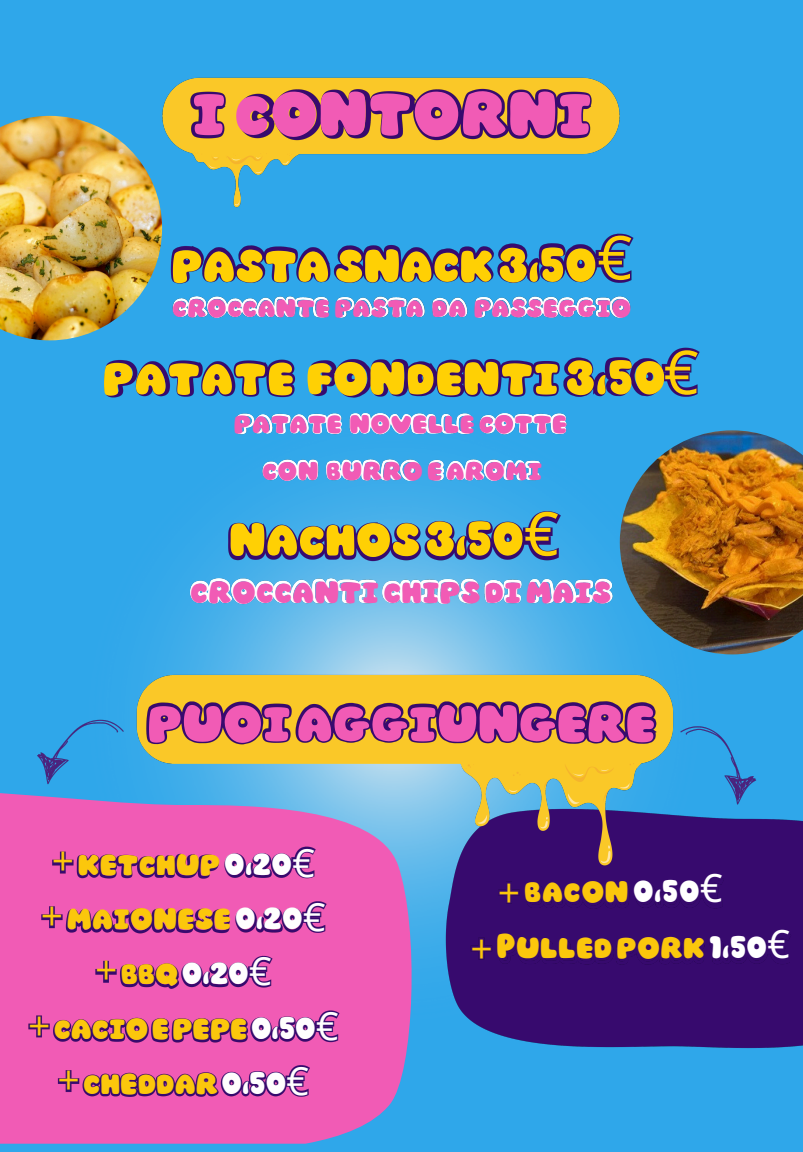
<style>
.page{position:relative;width:803px;height:1152px;background:#fff}
.page>*{position:absolute;margin:0;border:0;box-sizing:border-box;transform-origin:0 0}
.t1{font:80.85px "RTL Balabeloo Pro Regular";letter-spacing:.01em;color:#f15bb5}
.t2{font:67.35px "RTL Balabeloo Pro Regular";color:#f15bb5}
.t3{font:60.6px "RTL Balabeloo Pro Regular";letter-spacing:.01em;color:#ffd004}
.t4{font:60.6px "Open Sans";color:#ffd004}
.t5{font:40.42px "RTL Balabeloo Pro Regular";letter-spacing:.01em;color:#f15bb5}
.t6{font:39.08px "RTL Balabeloo Pro Regular";letter-spacing:.005em;color:#fbc70c}
.t7{font:39.08px "RTL Balabeloo Pro Regular";color:#fffefe}
.t8{font:39.08px "Open Sans";color:#fbc70c}
.t9{font:39.08px "Open Sans";color:#fff}
.t10{font:33.67px "RTL Balabeloo Pro Regular";letter-spacing:.02em;color:#f15bb5}
.t11{font:33.08px "RTL Balabeloo Pro Regular";letter-spacing:.02em;color:#f15bb5}
.s1{font-family:"Open Sans"}
.s2{font-family:"Noto Sans"}
.s3{color:#fffefe}
.s4{font-family:"Open Sans";color:#fffefe}
.s5{color:#fff}
.s6{font-family:"Open Sans";color:#fbc70c}
.s7{color:#fbc70c}
.s8{font-family:"Noto Sans";color:#fff}
</style>
<div class="page">
<div style="left:0;top:0;width:802px;height:1152px;background:#2fa7ea"></div>
<img style="left:0;top:77px;width:634px;height:264px">
<img style="left:0;top:347px;width:802px;height:797px">
<p class="t1" style="left:192px;top:61px;width:401px">icontorni</p>
<h3 class="t4" style="left:596px;top:215px;width:37px">€</h3>
<h3 class="t11" style="left:172px;top:286px;width:460px">croccantepasta da passeggio</h3>
<h3 class="t3" style="left:171px;top:226px;width:426px">pastasnack 3,50</h3>
<p class="t3" style="left:102px;top:339px;width:597px">patate fondenti3,50<span class="s1">€</span></p>
<h3 class="t10" style="left:234px;top:402px;width:334px">patate novellecotte</h3>
<h3 class="t10" style="left:262px;top:449px;width:282px">con burroearomi</h3>
<p class="t3" style="left:229px;top:500px;width:331px">nachos3,50<span class="s2">€</span></p>
<p class="t5" style="left:190px;top:566px;width:422px">croccantichipsdimais</p>
<p class="t2" style="left:147px;top:680px;width:509px">puoiaggiungere</p>
<p class="t9" style="left:292px;top:835px;width:25px">€</p>
<p class="t6" style="left:41px;top:893px;width:286px"><span class="s1">+</span>maionese<span class="s3">0,20</span><span class="s4">€</span></p>
<p class="t6" style="left:52px;top:839px;width:241px"><span class="s1">+</span>ketchup<span class="s5">0,20</span></p>
<h2 class="t7" style="left:95px;top:948px;width:178px"><span class="s6">+</span><span class="s7">bbq</span>0,20<span class="s1">€</span></h2>
<p class="t6" style="left:28px;top:1003px;width:312px"><span class="s1">+</span>cacioepepe<span class="s3">0,50</span><span class="s4">€</span></p>
<p class="t6" style="left:58px;top:1058px;width:253px"><span class="s1">+</span>cheddar<span class="s3">0,50</span><span class="s4">€</span></p>
<p class="t6" style="left:524px;top:866px;width:200px">bacon<span class="s5">0,50</span><span class="s8">€</span></p>
<p class="t6" style="left:496px;top:922px;width:295px">Pulledpork<span class="s5">1,50</span><span class="s8">€</span></p>
<p class="t8" style="left:497px;top:866px;width:24px">+</p>
<h2 class="t8" style="left:470px;top:921px;width:24px">+</h2>
</div>
